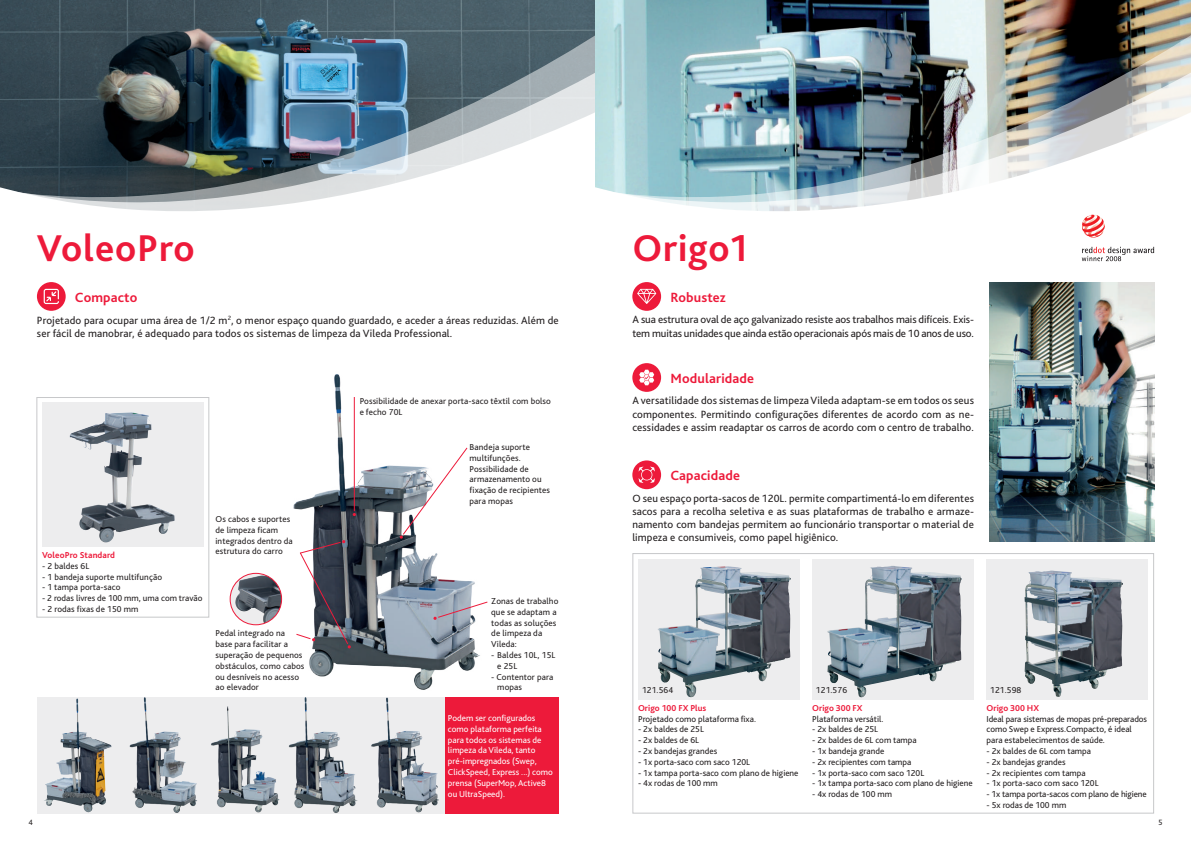
<style>
.page{position:relative;width:1191px;height:842px;background:#fff}
.page>*{position:absolute;margin:0;border:0;box-sizing:border-box;transform-origin:0 0}
.t1{font:700 39px "Bliss Pro";letter-spacing:.02em;color:#ed1a3a}
.t2{font:700 14px "Bliss 2";letter-spacing:.01em;color:#ed1a3a}
.t3{font:11px/13.2px "Bliss 2";letter-spacing:.01em;color:#231f20;text-align:justify}
.t4{font:11px/13.2px "Bliss 2";letter-spacing:-.01em;color:#231f20}
.t5{font:9px/10.8px "Bliss 2";color:#231f20}
.t6{font:9px/10.8px "Bliss 2";color:#fff}
.t7{font:700 9px "Bliss 2";color:#ed1a3a}
.t8{font:8px "Bliss 2";color:#231f20}
</style>
<div class="page">
<img style="left:0;top:0;width:595px;height:11px">
<img style="left:0;top:11px;width:586px;height:200px">
<div style="left:37px;top:697px;width:521px;height:117px;background:#ededee"></div>
<img style="left:129px;top:697px;width:310px;height:116px">
<div style="left:445px;top:697px;width:113px;height:117px;background:#ed1a3a"></div>
<img style="left:44px;top:698px;width:62px;height:114px">
<img style="left:293px;top:374px;width:187px;height:316px">
<div style="left:36px;top:397px;width:173px;height:221px;border:1px solid #c7c8ca"></div>
<svg style="left:42px;top:403px;width:162px;height:144px;background:#d4d6d8"></svg>
<img style="left:70px;top:412px;width:61px;height:37px">
<svg style="left:230px;top:573px;width:51px;height:52px"></svg>
<img style="left:235px;top:575px;width:46px;height:48px">
<div style="left:230px;top:573px;width:52px;height:52px;border:1px solid #ed1a3a;border-radius:50%"></div>
<hr style="left:354px;top:397px;width:1px;height:114px;background:#ed1a3a">
<svg style="left:399px;top:446px;width:69px;height:93px"></svg>
<svg style="left:433px;top:601px;width:55px;height:19px"></svg>
<svg style="left:37px;top:282px;width:29px;height:29px"></svg>
<svg style="left:44px;top:289px;width:15px;height:15px"></svg>
<svg style="left:295px;top:540px;width:56px;height:109px"></svg>
<img style="left:595px;top:0;width:596px;height:11px">
<img style="left:586px;top:11px;width:605px;height:242px">
<svg style="left:1082px;top:215px;width:22px;height:23px"></svg>
<svg style="left:1081px;top:247px;width:73px;height:14px"></svg>
<div style="left:632px;top:553px;width:522px;height:261px;border:1px solid #c7c8ca"></div>
<div style="left:638px;top:559px;width:161px;height:140px;background:#ededee"></div>
<img style="left:658px;top:566px;width:132px;height:132px">
<div style="left:986px;top:559px;width:162px;height:140px;background:#ededee"></div>
<img style="left:1024px;top:571px;width:98px;height:126px">
<div style="left:812px;top:559px;width:162px;height:140px;background:#ededee"></div>
<img style="left:827px;top:566px;width:134px;height:132px">
<img style="left:989px;top:282px;width:165px;height:259px">
<div style="left:632px;top:282px;width:29px;height:29px;background:#ed1a3a;border-radius:50%"></div>
<svg style="left:637px;top:289px;width:19px;height:15px"></svg>
<div style="left:632px;top:363px;width:29px;height:29px;background:#ed1a3a;border-radius:50%"></div>
<svg style="left:639px;top:370px;width:15px;height:15px"></svg>
<div style="left:632px;top:460px;width:29px;height:29px;background:#ed1a3a;border-radius:50%"></div>
<svg style="left:638px;top:467px;width:17px;height:16px"></svg>
<h1 class="t1" style="left:37px;top:224px;width:159px">VoleoPro</h1>
<h2 class="t2" style="left:75px;top:288px;width:64px">Compacto</h2>
<p class="t3" style="left:37px;top:314px;width:523px">Projetado para ocupar uma área de 1/2 m<sup>2</sup>, o menor espaço quando guardado, e aceder a áreas reduzidas. Além de ser fácil de manobrar, é adequado para todos os sistemas de limpeza da Vileda Professional.</p>
<p class="t5" style="left:360px;top:395px;width:193px">Possibilidade de anexar porta-saco têxtil com bolso e fecho 70L</p>
<p class="t7" style="left:42px;top:549px;width:75px">VoleoPro Standard</p>
<p class="t5" style="left:42px;top:560px;width:49px">- 2 baldes 6L</p>
<p class="t5" style="left:42px;top:571px;width:122px">- 1 bandeja suporte multifunção</p>
<p class="t5" style="left:42px;top:582px;width:80px">- 1 tampa porta-saco</p>
<p class="t5" style="left:42px;top:593px;width:162px">- 2 rodas livres de 100 mm, uma com travão</p>
<p class="t5" style="left:42px;top:604px;width:98px">- 2 rodas fixas de 150 mm</p>
<p class="t5" style="left:215px;top:514px;width:79px">Os cabos e suportes de limpeza ficam integrados dentro da estrutura do carro</p>
<p class="t5" style="left:215px;top:628px;width:90px">Pedal integrado na<br>base para facilitar a superação de pequenos obstáculos, como cabos ou desníveis no acesso ao elevador</p>
<p class="t8" style="left:28px;top:818px;width:6px">4</p>
<p class="t5" style="left:469px;top:441px;width:82px">Bandeja suporte multifunções.<br>Possibilidade de armazenamento ou fixação de recipientes para mopas</p>
<p class="t5" style="left:491px;top:595px;width:69px">Zonas de trabalho que se adaptam a todas as soluções de limpeza da<br>Vileda:</p>
<p class="t5" style="left:497px;top:649px;width:60px;text-indent:-6px">- Baldes 10L, 15L e 25L</p>
<p class="t5" style="left:497px;top:671px;width:58px;text-indent:-6px">- Contentor para mopas</p>
<p class="t6" style="left:448px;top:713px;width:106px">Podem ser configurados como plataforma perfeita para todos os sistemas de limpeza da Vileda, tanto pré-impregnados (Swep,<br>ClickSpeed, Express ...) como prensa (SuperMop, Active8 ou UltraSpeed).</p>
<h1 class="t1" style="left:632px;top:224px;width:117px">Origo1</h1>
<h2 class="t2" style="left:670px;top:288px;width:57px">Robustez</h2>
<p class="t4" style="left:632px;top:313px;width:343px">A sua estrutura oval de aço galvanizado resiste aos trabalhos mais difíceis. Exis&shy;tem muitas unidades que ainda estão operacionais após mais de 10 anos de uso.</p>
<h2 class="t2" style="left:670px;top:369px;width:85px">Modularidade</h2>
<p class="t3" style="left:632px;top:394px;width:343px">A versatilidade dos sistemas de limpeza Vileda adaptam-se em todos os seus componentes. Permitindo configurações diferentes de acordo com as ne&shy;cessidades e assim readaptar os carros de acordo com o centro de trabalho.</p>
<h2 class="t2" style="left:670px;top:467px;width:71px">Capacidade</h2>
<p class="t3" style="left:632px;top:491px;width:343px">O seu espaço porta-sacos de 120L. permite compartimentá-lo em diferentes sacos para a recolha seletiva e as suas plataformas de trabalho e armaze&shy;namento com bandejas permitem ao funcionário transportar o material de limpeza e consumiveis, como papel higiênico.</p>
<p class="t5" style="left:642px;top:685px;width:33px">121.564</p>
<p class="t5" style="left:816px;top:685px;width:33px">121.576</p>
<p class="t5" style="left:990px;top:685px;width:33px">121.598</p>
<p class="t7" style="left:638px;top:702px;width:70px">Origo 100 FX Plus</p>
<p class="t5" style="left:638px;top:713px;width:119px">Projetado como plataforma fixa.</p>
<p class="t5" style="left:638px;top:724px;width:67px">- 2x baldes de 25L</p>
<p class="t5" style="left:638px;top:735px;width:63px">- 2x baldes de 6L</p>
<p class="t5" style="left:638px;top:745px;width:81px">- 2x bandejas grandes</p>
<p class="t5" style="left:638px;top:756px;width:114px">- 1x porta-saco com saco 120L</p>
<p class="t5" style="left:638px;top:767px;width:162px">- 1x tampa porta-saco com plano de higiene</p>
<p class="t5" style="left:638px;top:778px;width:81px">- 4x rodas de 100 mm</p>
<p class="t7" style="left:812px;top:702px;width:52px">Origo 300 FX</p>
<p class="t5" style="left:812px;top:713px;width:73px">Plataforma versátil.</p>
<p class="t5" style="left:812px;top:724px;width:67px">- 2x baldes de 25L</p>
<p class="t5" style="left:812px;top:735px;width:106px">- 2x baldes de 6L com tampa</p>
<p class="t5" style="left:812px;top:745px;width:74px">- 1x bandeja grande</p>
<p class="t5" style="left:812px;top:756px;width:101px">- 2x recipientes com tampa</p>
<p class="t5" style="left:812px;top:767px;width:114px">- 1x porta-saco com saco 120L</p>
<p class="t5" style="left:812px;top:778px;width:162px">- 1x tampa porta-saco com plano de higiene</p>
<p class="t5" style="left:812px;top:789px;width:81px">- 4x rodas de 100 mm</p>
<p class="t7" style="left:986px;top:702px;width:54px">Origo 300 HX</p>
<p class="t5" style="left:986px;top:713px;width:162px">Ideal para sistemas de mopas pré-preparados como Swep e Express.Compacto, é ideal para estabelecimentos de saúde.</p>
<p class="t5" style="left:986px;top:745px;width:106px">- 2x baldes de 6L com tampa</p>
<p class="t5" style="left:986px;top:756px;width:81px">- 2x bandejas grandes</p>
<p class="t5" style="left:986px;top:767px;width:101px">- 2x recipientes com tampa</p>
<p class="t5" style="left:986px;top:778px;width:114px">- 1x porta-saco com saco 120L</p>
<p class="t5" style="left:986px;top:789px;width:162px">- 1x tampa porta-sacos com plano de higiene</p>
<p class="t5" style="left:986px;top:799px;width:81px">- 5x rodas de 100 mm</p>
<p class="t8" style="left:1158px;top:818px;width:6px">5</p>
</div>
